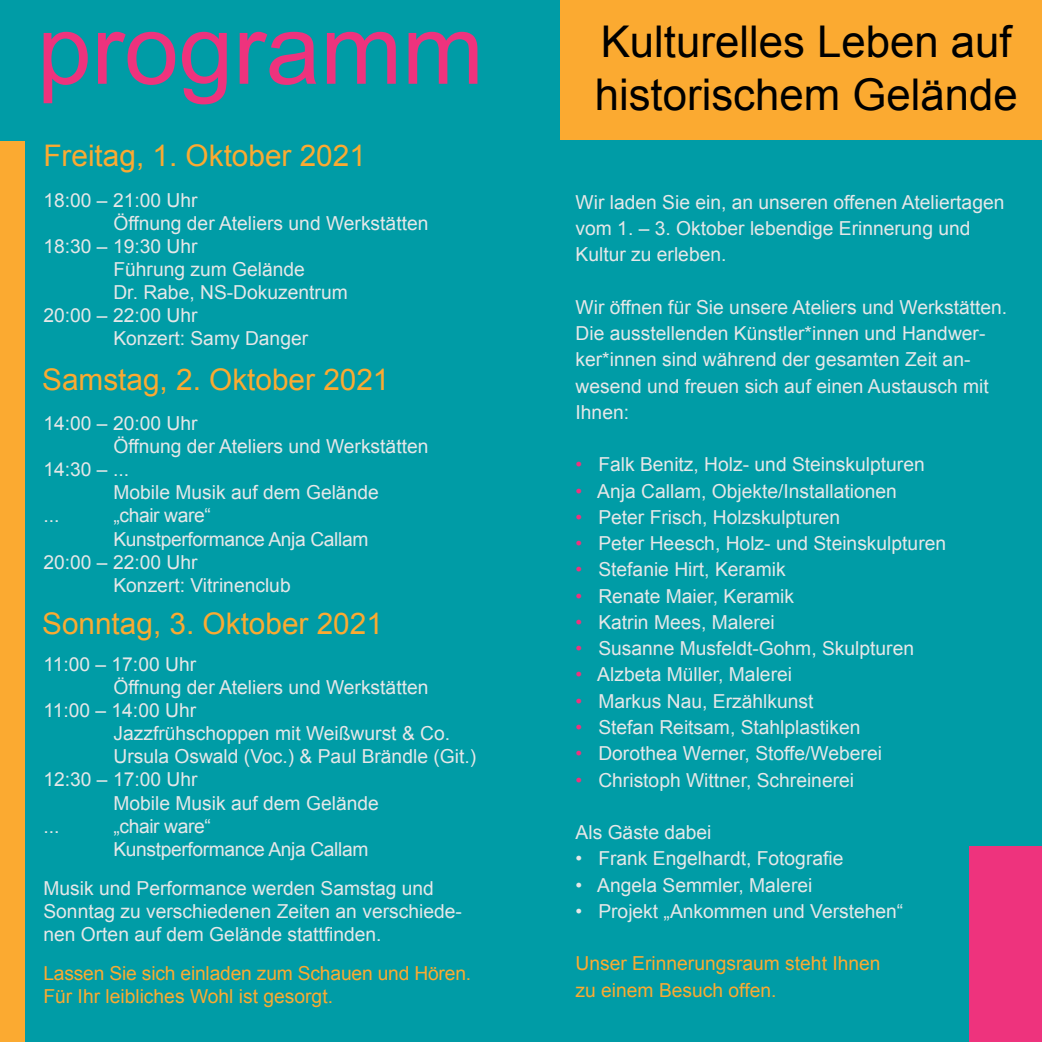
<style>
.page{position:relative;width:1042px;height:1042px;background:#009ca6}
.page>*{position:absolute;margin:0;border:0;box-sizing:border-box;transform-origin:0 0}
.t1{font:98px "Arial";color:#ee337d}
.t2{font:43.75px/52.5px "Arial";color:#000}
.t3{font:29.75px "Arial";color:#fbaa31}
.t4{font:19.25px/26.2px "Arial";color:#e6e7e8}
.t5{font:19.25px/23.1px "Arial";color:#fbaa31}
.t6{font:19.25px/23.1px "Arial";letter-spacing:-.02em;color:#e6e7e8}
.s1{color:#ee337d}
</style>
<div class="page">
<div style="left:0;top:141px;width:25px;height:901px;background:#fbaa31"></div>
<div style="left:561px;top:0;width:481px;height:140px;background:#fbaa31"></div>
<div style="left:969px;top:846px;width:73px;height:196px;background:#ee337d"></div>
<h1 class="t1" style="left:37px;top:-15px;width:448px">programm</h1>
<h3 class="t3" style="left:43px;top:136px;width:324px">Freitag, 1. Oktober 2021</h3>
<p class="t4" style="left:43px;top:187px;width:156px">18:00 – 21:00 Uhr</p>
<p class="t4" style="left:113px;top:210px;width:316px">Öffnung der Ateliers und Werkstätten</p>
<p class="t4" style="left:43px;top:233px;width:156px">18:30 – 19:30 Uhr</p>
<p class="t4" style="left:113px;top:256px;width:193px">Führung zum Gelände</p>
<p class="t4" style="left:113px;top:279px;width:236px">Dr. Rabe, NS-Dokuzentrum</p>
<p class="t4" style="left:43px;top:302px;width:156px">20:00 – 22:00 Uhr</p>
<p class="t4" style="left:113px;top:326px;width:196px">Konzert: Samy Danger</p>
<h3 class="t3" style="left:42px;top:360px;width:349px">Samstag, 2. Oktober 2021</h3>
<p class="t4" style="left:43px;top:410px;width:156px">14:00 – 20:00 Uhr</p>
<p class="t4" style="left:113px;top:433px;width:316px">Öffnung der Ateliers und Werkstätten</p>
<p class="t4" style="left:43px;top:456px;width:87px">14:30 – ...</p>
<p class="t4" style="left:113px;top:480px;width:267px">Mobile Musik auf dem Gelände</p>
<p class="t4" style="left:43px;top:503px;width:18px">...</p>
<p class="t6" style="left:113px;top:504px;width:99px">„chair ware“</p>
<p class="t6" style="left:113px;top:527px;width:256px">Kunstperformance Anja Callam</p>
<p class="t4" style="left:43px;top:549px;width:156px">20:00 – 22:00 Uhr</p>
<p class="t4" style="left:113px;top:572px;width:179px">Konzert: Vitrinenclub</p>
<h3 class="t3" style="left:42px;top:604px;width:342px">Sonntag, 3. Oktober 2021</h3>
<p class="t4" style="left:43px;top:651px;width:154px">11:00 – 17:00 Uhr</p>
<p class="t4" style="left:113px;top:674px;width:316px">Öffnung der Ateliers und Werkstätten</p>
<p class="t4" style="left:43px;top:697px;width:154px">11:00 – 14:00 Uhr</p>
<p class="t4" style="left:113px;top:720px;width:338px">Jazzfrühschoppen mit Weißwurst &amp; Co.</p>
<p class="t4" style="left:113px;top:743px;width:364px">Ursula Oswald (Voc.) &amp; Paul Brändle (Git.)</p>
<p class="t4" style="left:43px;top:767px;width:156px">12:30 – 17:00 Uhr</p>
<p class="t4" style="left:113px;top:790px;width:267px">Mobile Musik auf dem Gelände</p>
<p class="t4" style="left:43px;top:813px;width:18px">...</p>
<p class="t6" style="left:113px;top:814px;width:256px">„chair ware“<br>Kunstperformance Anja Callam</p>
<p class="t4" style="left:43px;top:876px;width:420px;line-height:23.1px">Musik und Performance werden Samstag und<br>Sonntag zu verschiedenen Zeiten an verschiede&shy;nen Orten auf dem Gelände stattfinden.</p>
<p class="t5" style="left:43px;top:961px;width:429px">Lassen Sie sich einladen zum Schauen und Hören.<br>Für Ihr leibliches Wohl ist gesorgt.</p>
<h2 class="t2" style="left:595px;top:16px;width:425px">Kulturelles Leben auf historischem Gelände</h2>
<p class="t4" style="left:575px;top:189px;width:430px">Wir laden Sie ein, an unseren offenen Ateliertagen vom 1. – 3. Oktober lebendige Erinnerung und<br>Kultur zu erleben.</p>
<p class="t4" style="left:575px;top:294px;width:433px">Wir öffnen für Sie unsere Ateliers und Werkstätten.<br>Die ausstellenden Künstler*innen und Handwer&shy;ker*innen sind während der gesamten Zeit an&shy;wesend und freuen sich auf einen Austausch mit Ihnen:</p>
<p class="t4" style="left:575px;top:452px;width:351px"><span class="s1">•</span> Falk Benitz, Holz- und Steinskulpturen</p>
<p class="t4" style="left:575px;top:478px;width:323px"><span class="s1">•</span> Anja Callam, Objekte/Installationen</p>
<p class="t4" style="left:575px;top:504px;width:266px"><span class="s1">•</span> Peter Frisch, Holzskulpturen</p>
<p class="t4" style="left:575px;top:530px;width:372px"><span class="s1">•</span> Peter Heesch, Holz- und Steinskulpturen</p>
<p class="t4" style="left:575px;top:557px;width:211px"><span class="s1">•</span> Stefanie Hirt, Keramik</p>
<p class="t4" style="left:575px;top:583px;width:220px"><span class="s1">•</span> Renate Maier, Keramik</p>
<p class="t4" style="left:575px;top:609px;width:201px"><span class="s1">•</span> Katrin Mees, Malerei</p>
<p class="t4" style="left:575px;top:635px;width:340px"><span class="s1">•</span> Susanne Musfeldt-Gohm, Skulpturen</p>
<p class="t4" style="left:575px;top:662px;width:218px"><span class="s1">•</span> Alzbeta Müller, Malerei</p>
<p class="t4" style="left:575px;top:688px;width:239px"><span class="s1">•</span> Markus Nau, Erzählkunst</p>
<p class="t4" style="left:575px;top:714px;width:286px"><span class="s1">•</span> Stefan Reitsam, Stahlplastiken</p>
<p class="t4" style="left:575px;top:740px;width:308px"><span class="s1">•</span> Dorothea Werner, Stoffe/Weberei</p>
<p class="t4" style="left:575px;top:767px;width:280px"><span class="s1">•</span> Christoph Wittner, Schreinerei</p>
<p class="t4" style="left:575px;top:819px;width:137px">Als Gäste dabei</p>
<p class="t4" style="left:575px;top:845px;width:269px">• Frank Engelhardt, Fotografie</p>
<p class="t4" style="left:575px;top:872px;width:238px">• Angela Semmler, Malerei</p>
<p class="t4" style="left:575px;top:898px;width:329px">• Projekt „Ankommen und Verstehen“</p>
<p class="t5" style="left:575px;top:950px;width:306px;line-height:26.2px">Unser Erinnerungsraum steht Ihnen zu einem Besuch offen.</p>
</div>
